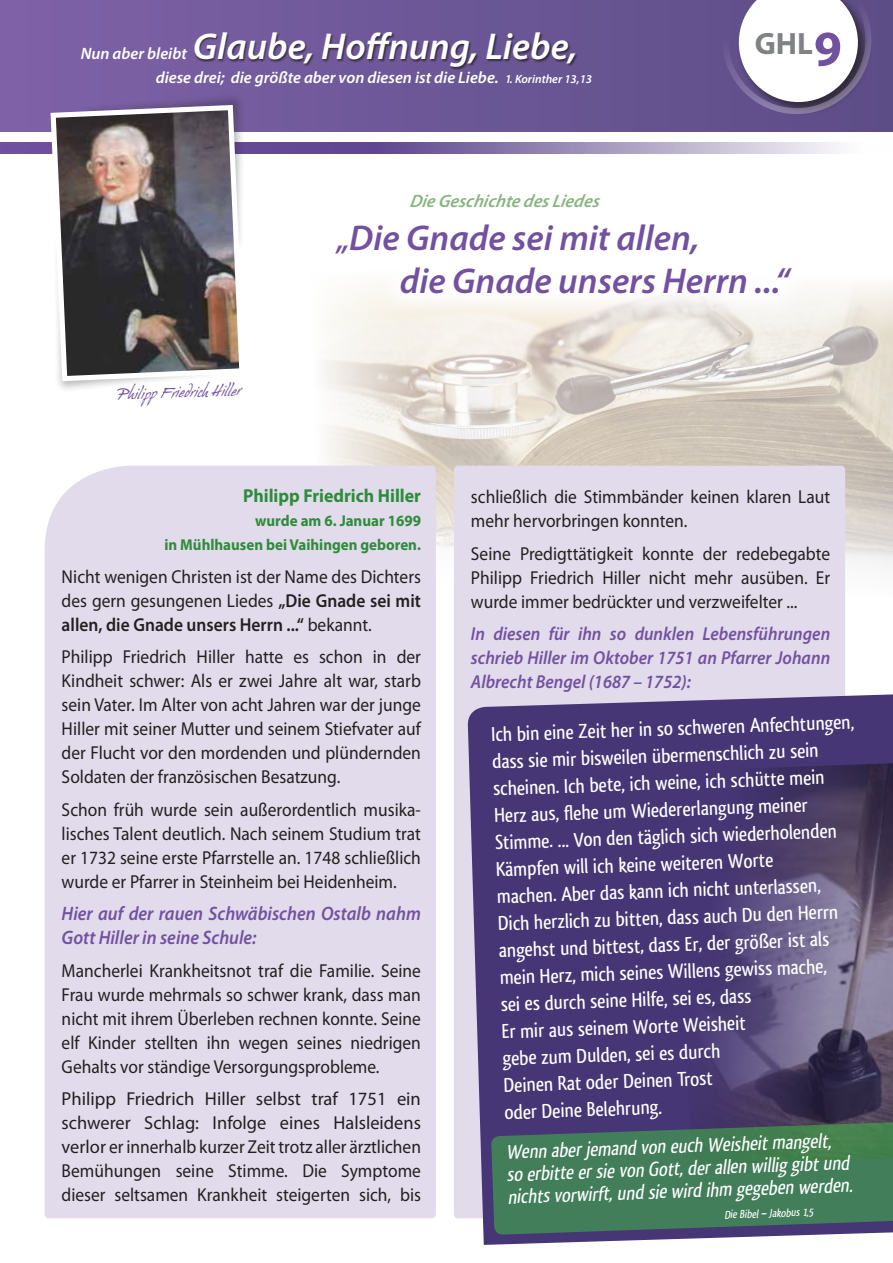
<style>
.page{position:relative;width:893px;height:1263px;background:#fff}
.page>*{position:absolute;margin:0;border:0;box-sizing:border-box;transform-origin:0 0}
.t1{font:italic 600 37.5px "Myriad Pro";color:#fff}
.t2{font:italic 600 36px/43.2px "Myriad Pro";color:#72519f}
.t3{font:700 30.9px "Myriad Pro";color:#808285}
.t4{font:500 21px/27px "Qlassik";color:#fff}
.t5{font:italic 500 21px/22.5px "Qlassik";color:#fff;scale:.93 1}
.t6{font:italic 600 19.5px/24px "Myriad Pro";color:#72519f;scale:.93 1}
.t7{font:18.75px/24px "Myriad Pro";color:#231f20;text-align:justify;scale:.93 1}
.t8{font:18.75px/24px "Myriad Pro";color:#231f20;text-align:justify}
.t9{font:italic 600 18.75px/24px "Myriad Pro";color:#72519f;text-align:justify;scale:.93 1}
.t10{font:700 18.75px "Myriad Pro";color:#2d8c39;scale:.95 1}
.t11{font:italic 600 18px "Myriad Pro";color:#88b481}
.t12{font:italic 600 16.5px "Myriad Pro";color:#fff}
.t13{font:700 15.75px/24px "Myriad Pro";color:#2d8c39;text-align:right;scale:.95 1}
.t14{font:13.5px "Hans Hand";color:#72519f}
.t15{font:italic 500 12px "Qlassik";color:#fff;scale:.93 1}
.s1{font-size:12px}
.s2{font-size:50.25px;color:#72519f}
.s3{font-size:30px}
.s4{font-weight:600}
</style>
<div class="page">
<img style="left:282px;top:369px;width:611px;height:97px">
<svg style="left:359px;top:419px;width:534px;height:156px;background:#d8d0c6"></svg>
<svg style="left:325px;top:286px;width:568px;height:83px;background:#e9e4dd"></svg>
<div style="left:0;top:0;width:893px;height:131px;background:linear-gradient(to right,#7e62a7,#5c4d87)"></div>
<svg style="left:0;top:142px;width:841px;height:12px;background:#9585b4"></svg>
<div style="left:737px;top:0;width:135px;height:116px;background:#604e8a"></div>
<svg style="left:722px;top:0;width:149px;height:114px"></svg>
<div style="left:194px;top:32px;width:385px;height:38px;background:#231f20;opacity:.75"></div>
<div style="left:454px;top:466px;width:391px;height:752px;background:#e1dbec;border-radius:4px"></div>
<div style="left:53px;top:233px;width:168px;height:160px;background:#231f20;opacity:.33"></div>
<div style="left:79px;top:93px;width:167px;height:160px;background:#231f20;opacity:.33"></div>
<img style="left:48px;top:102px;width:199px;height:282px">
<div style="left:45px;top:466px;width:391px;height:752px;background:#e1dbec"></div>
<svg style="left:467px;top:694px;width:426px;height:551px;background:#554681"></svg>
<img style="left:677px;top:763px;width:216px;height:358px">
<svg style="left:491px;top:1121px;width:402px;height:114px;background:#43745b"></svg>
<svg style="left:325px;top:286px;width:496px;height:37px;fill:#f8f4ef"></svg>
<svg style="left:398px;top:286px;width:351px;height:11px"></svg>
<div style="left:754px;top:286px;width:8px;height:9px;border:3px solid #fff;border-radius:50%"></div>
<div style="left:762px;top:286px;width:9px;height:9px;border:3px solid #fff;border-radius:50%"></div>
<div style="left:771px;top:286px;width:8px;height:9px;border:3px solid #fff;border-radius:50%"></div>
<h1 class="t1" style="left:193px;top:23px;width:386px">Glaube, Hoffnung, Liebe,</h1>
<p class="t12" style="left:81px;top:43px;width:108px">Nun aber bleibt</p>
<p class="t12" style="left:156px;top:67px;width:438px">diese drei; die größte aber von diesen ist die Liebe. <span class="s1">1. Korinther 13,13</span></p>
<h3 class="t3" style="left:755px;top:23px;width:89px">GHL<span class="s2">9</span></h3>
<p class="t14" style="left:116px;top:387px;width:126px;rotate:-2deg">Philipp Friedrich Hiller</p>
<p class="t11" style="left:410px;top:189px;width:195px">Die Geschichte desLiedes</p>
<h2 class="t2" style="left:400px;top:215px;width:391px;text-indent:-63px"><span class="s3">„</span>Die Gnade sei mit allen,<br>die Gnade unsers Herrn ...“</h2>
<p class="t10" style="left:243px;top:483px;width:189px">Philipp Friedrich Hiller</p>
<p class="t13" style="left:164px;top:508px;width:272px">wurde am 6. Januar 1699<br>in Mühlhausen bei Vaihingen geboren.</p>
<p class="t7" style="left:62px;top:564px;width:388px">Nicht wenigen Christen ist der Name des Dichters des gern gesungenen Liedes <span class="s4">„Die Gnade sei mit allen, die Gnade unsers Herrn ...“</span> bekannt.</p>
<p class="t7" style="left:62px;top:644px;width:388px">Philipp Friedrich Hiller hatte es schon in der Kindheit schwer: Als er zwei Jahre alt war, starb sein Vater. Im Alter von acht Jahren war der junge Hiller mit seiner Mutter und seinem Stiefvater auf der Flucht vor den mordenden und plündernden Soldaten der französischen Besatzung.</p>
<p class="t7" style="left:62px;top:797px;width:388px">Schon früh wurde sein außerordentlich musika&shy;lisches Talent deutlich. Nach seinem Studium trat er 1732 seine erste Pfarrstelle an. 1748 schließlich wurde er Pfarrer in Steinheim bei Heidenheim.</p>
<p class="t6" style="left:62px;top:901px;width:388px">Hier auf der rauen Schwäbischen Ostalb nahm<br>Gott Hiller in seine Schule:</p>
<p class="t7" style="left:62px;top:958px;width:388px">Mancherlei Krankheitsnot traf die Familie. Seine Frau wurde mehrmals so schwer krank, dass man nicht mit ihrem Überleben rechnen konnte. Seine elf Kinder stellten ihn wegen seines niedrigen Gehalts vor ständige Versorgungsprobleme.</p>
<p class="t8" style="left:62px;top:1086px;width:361px">Philipp Friedrich Hiller selbst traf 1751 ein schwerer Schlag: Infolge eines Halsleidens verlor er innerhalb kurzer Zeit trotz aller ärztlichen Bemühungen seine Stimme. Die Symptome dieser seltsamen Krankheit steigerten sich, bis</p>
<p class="t7" style="left:471px;top:484px;width:388px">schließlich die Stimmbänder keinen klaren Laut mehr hervorbringen konnten.</p>
<p class="t7" style="left:471px;top:541px;width:388px">Seine Predigttätigkeit konnte der redebegabte Philipp Friedrich Hiller nicht mehr ausüben. Er wurde immer bedrückter und verzweifelter ...</p>
<p class="t9" style="left:471px;top:621px;width:388px">In diesen für ihn so dunklen Lebensführungen schrieb Hiller im Oktober 1751 an Pfarrer Johann Albrecht Bengel (1687 – 1752):</p>
<p class="t4" style="left:491px;top:721px;width:365px;rotate:-2deg">Ich bin eine Zeit her in so schweren Anfechtungen, dass sie mir bisweilen übermenschlich zu sein scheinen. Ich bete, ich weine, ich schütte mein Herz aus, flehe um Wiedererlangung meiner Stimme. ... Von den täglich sich wiederholenden Kämpfen will ich keine weiteren Worte<br>machen. Aber das kann ich nicht unterlassen,<br>Dich herzlich zu bitten, dass auch Du den Herrn angehst und bittest, dass Er, der größer ist als mein Herz, mich seines Willens gewiss mache,<br>sei es durch seine Hilfe, sei es, dass<br>Er mir aus seinem Worte Weisheit<br>gebe zum Dulden, sei es durch<br>Deinen Rat oder Deinen Trost<br>oder Deine Belehrung.</p>
<p class="t5" style="left:506px;top:1141px;width:373px;rotate:-2deg">Wenn aber jemand von euch Weisheit mangelt, so erbitte er sie von Gott, der allen willig gibt und nichts vorwirft, und sie wird ihm gegeben werden.</p>
<p class="t15" style="left:724px;top:1208px;width:97px;rotate:-2deg">Die Bibel – Jakobus 1,5</p>
</div>
